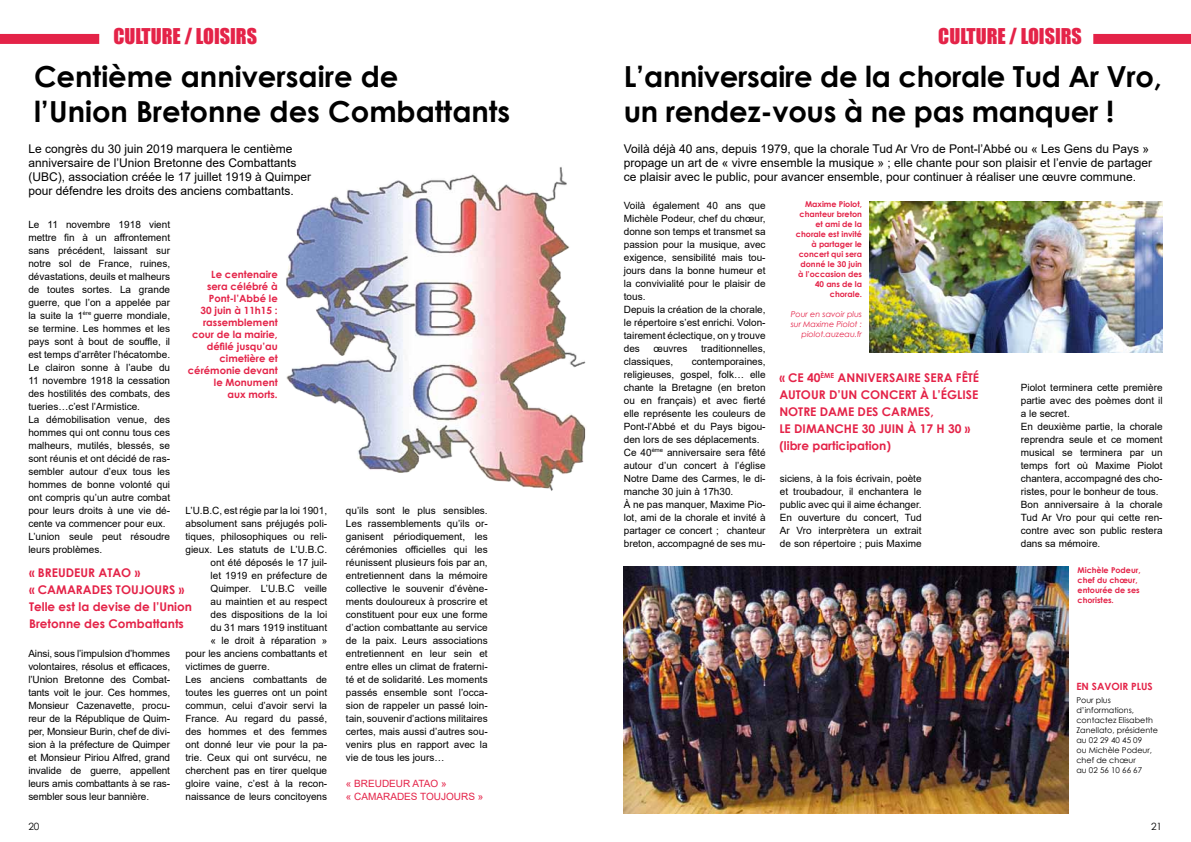
<style>
.page{position:relative;width:1191px;height:842px;background:#fff}
.page>*{position:absolute;margin:0;border:0;box-sizing:border-box;transform-origin:0 0}
.t1{font:700 29px/35px "Century Gothic";letter-spacing:-.005em;color:#000}
.t2{font:20px "Impact";color:#e42348}
.t3{font:12px/14px "Arial";color:#000}
.t4{font:700 12px/17px "Century Gothic";color:#e42348}
.t5{font:10px/13px "Arial";color:#000}
.t6{font:700 10px/12px "Century Gothic";color:#e42348;text-align:right}
.t7{font:10px/13px "Arial";color:#e42348}
.t8{font:10px "Century Gothic";color:#000}
.t9{font:700 8px/10px "Century Gothic";color:#e42348;text-align:right}
.t10{font:8px/10px "Century Gothic";color:#000}
.t11{font:italic 8px/10px "Century Gothic";color:#e42348;text-align:right}
</style>
<div class="page">
<div style="left:0;top:34px;width:99px;height:10px;background:#e42348"></div>
<img style="left:286px;top:167px;width:300px;height:324px">
<div style="left:1093px;top:34px;width:98px;height:10px;background:#e42348"></div>
<img style="left:624px;top:566px;width:444px;height:248px">
<img style="left:869px;top:201px;width:293px;height:152px">
<h2 class="t2" style="left:113px;top:21px;width:145px">CULTURE / LOISIRS</h2>
<h1 class="t1" style="left:34px;top:58px;width:478px">Centième anniversaire de<br>l’Union Bretonne des Combattants</h1>
<p class="t3" style="left:28px;top:142px;width:284px">Le congrès du 30 juin 2019 marquera le centième anniversaire de l’Union Bretonne des Combattants (UBC), association créée le 17 juillet 1919 à Quimper pour défendre les droits des anciens combattants.</p>
<p class="t5" style="left:28px;top:218px;width:143px">Le 11 novembre 1918 vient mettre fin à un affrontement sans précédent, laissant sur notre sol de France, ruines, dévastations, deuils et malheurs de toutes sortes. La grande guerre, que l’on a appelée par la suite la 1<sup>ère</sup> guerre mondiale, se termine. Les hommes et les pays sont à bout de souffle, il est temps d’arrêter l’hécatombe.<br>Le clairon sonne à l’aube du<br>11 novembre 1918 la cessation des hostilités des combats, des tueries…c’est l’Armistice.<br>La démobilisation venue, des hommes qui ont connu tous ces malheurs, mutilés, blessés, se sont réunis et ont décidé de ras&shy;sembler autour d’eux tous les hommes de bonne volonté qui ont compris qu’un autre combat pour leurs droits à une vie dé&shy;cente va commencer pour eux.<br>L’union seule peut résoudre leurs problèmes.</p>
<p class="t6" style="left:188px;top:268px;width:91px">Le centenaire<br>sera célébré à<br>Pont-l’Abbé le<br>30 juin à 11h15 : rassemblement cour de la mairie, défilé jusqu’au cimetière et cérémonie devant le Monument<br>aux morts.</p>
<p class="t5" style="left:185px;top:503px;width:143px">L’U.B.C, est régie par la loi 1901,</p>
<p class="t5" style="left:185px;top:516px;width:143px">absolument sans préjugés poli-</p>
<p class="t5" style="left:185px;top:529px;width:143px">tiques, philosophiques ou reli-</p>
<p class="t5" style="left:185px;top:542px;width:143px">gieux. Les statuts de L’U.B.C.</p>
<p class="t5" style="left:210px;top:555px;width:118px">ont été déposés le 17 juil-</p>
<p class="t5" style="left:210px;top:568px;width:118px">let 1919 en préfecture de</p>
<p class="t5" style="left:210px;top:581px;width:118px">Quimper. L’U.B.C veille</p>
<p class="t5" style="left:210px;top:594px;width:118px">au maintien et au respect</p>
<p class="t5" style="left:210px;top:607px;width:118px">des dispositions de la loi</p>
<p class="t5" style="left:210px;top:620px;width:118px">du 31 mars 1919 instituant</p>
<p class="t5" style="left:210px;top:633px;width:118px">« le droit à réparation »</p>
<p class="t5" style="left:185px;top:646px;width:143px">pour les anciens combattants et</p>
<p class="t5" style="left:185px;top:659px;width:86px">victimes de guerre.</p>
<p class="t5" style="left:185px;top:672px;width:143px">Les anciens combattants de</p>
<p class="t5" style="left:185px;top:685px;width:143px">toutes les guerres ont un point</p>
<p class="t5" style="left:185px;top:698px;width:143px">commun, celui d’avoir servi la</p>
<p class="t5" style="left:185px;top:711px;width:143px">France. Au regard du passé,</p>
<p class="t5" style="left:185px;top:724px;width:143px">des hommes et des femmes</p>
<p class="t5" style="left:185px;top:737px;width:143px">ont donné leur vie pour la pa-</p>
<p class="t5" style="left:185px;top:750px;width:143px">trie. Ceux qui ont survécu, ne</p>
<p class="t5" style="left:185px;top:763px;width:143px">cherchent pas en tirer quelque</p>
<p class="t5" style="left:185px;top:776px;width:143px">gloire vaine, c’est à la recon-</p>
<p class="t5" style="left:185px;top:789px;width:143px">naissance de leurs concitoyens</p>
<p class="t4" style="left:29px;top:563px;width:164px">« BREUDEUR ATAO »<br>« CAMARADES TOUJOURS »<br>Telle est la devise de l’Union<br>Bretonne des Combattants</p>
<p class="t5" style="left:28px;top:647px;width:143px;text-align:justify">Ainsi, sous l’impulsion d’hommes volontaires, résolus et efficaces, l’Union Bretonne des Combat&shy;tants voit le jour. Ces hommes, Monsieur Cazenavette, procu&shy;reur de la République de Quim&shy;per, Monsieur Burin, chef de divi&shy;sion à la préfecture de Quimper et Monsieur Piriou Alfred, grand invalide de guerre, appellent leurs amis combattants à se ras&shy;sembler sous leur bannière.</p>
<p class="t8" style="left:28px;top:819px;width:13px">20</p>
<p class="t5" style="left:346px;top:503px;width:143px;text-align:justify">qu’ils sont le plus sensibles.<br>Les rassemblements qu’ils or&shy;ganisent périodiquement, les cérémonies officielles qui les réunissent plusieurs fois par an, entretiennent dans la mémoire collective le souvenir d’évène&shy;ments douloureux à proscrire et constituent pour eux une forme d’action combattante au service de la paix. Leurs associations entretiennent en leur sein et entre elles un climat de fraterni&shy;té et de solidarité. Les moments passés ensemble sont l’occa&shy;sion de rappeler un passé loin&shy;tain, souvenir d’actions militaires certes, mais aussi d’autres sou&shy;venirs plus en rapport avec la vie de tous les jours…</p>
<p class="t7" style="left:346px;top:776px;width:139px">« BREUDEUR ATAO »<br>« CAMARADES TOUJOURS »</p>
<h2 class="t2" style="left:938px;top:21px;width:145px">CULTURE / LOISIRS</h2>
<h1 class="t1" style="left:624px;top:58px;width:539px">L’anniversaire de la chorale Tud Ar Vro, un rendez-vous à ne pas manquer !</h1>
<p class="t3" style="left:624px;top:142px;width:530px">Voilà déjà 40 ans, depuis 1979, que la chorale Tud Ar Vro de Pont-l’Abbé ou « Les Gens du Pays » propage un art de « vivre ensemble la musique » ; elle chante pour son plaisir et l’envie de partager ce plaisir avec le public, pour avancer ensemble, pour continuer à réaliser une œuvre commune.</p>
<p class="t9" style="left:796px;top:199px;width:68px">Maxime Piolot, chanteur breton et ami de la chorale est invité à partager le concert qui sera donné le 30 juin à l’occasion des<br>40 ans de la chorale.</p>
<p class="t11" style="left:790px;top:309px;width:73px">Pour en savoir plus sur Maxime Piolot : piolot.auzeau.fr</p>
<p class="t5" style="left:624px;top:198px;width:143px">Voilà également 40 ans que<br>Michèle Podeur, chef du chœur, donne son temps et transmet sa passion pour la musique, avec exigence, sensibilité mais tou&shy;jours dans la bonne humeur et la convivialité pour le plaisir de tous.<br>Depuis la création de la chorale, le répertoire s’est enrichi. Volon&shy;tairement éclectique, on y trouve des</p>
<p class="t5" style="left:653px;top:341px;width:35px">œuvres</p>
<p class="t5" style="left:701px;top:341px;width:66px">traditionnelles,</p>
<p class="t5" style="left:624px;top:354px;width:51px">classiques,</p>
<p class="t5" style="left:624px;top:354px;width:143px;text-indent:68px">contemporaines, religieuses, gospel, folk… elle chante la Bretagne (en breton ou en français) et avec fierté elle représente les couleurs de<br>Pont-l’Abbé et du Pays bigou&shy;den lors de ses déplacements.<br>Ce 40<sup>ème</sup> anniversaire sera fêté autour d’un concert à l’église<br>Notre Dame des Carmes, le di&shy;manche 30 juin à 17h30.<br>À ne pas manquer, Maxime Pio&shy;lot, ami de la chorale et invité à partager ce concert ; chanteur breton, accompagné de ses mu-</p>
<p class="t4" style="left:779px;top:368px;width:201px">« CE 40<sup>ÈME</sup> ANNIVERSAIRE SERA FÊTÉ<br>AUTOUR D’UN CONCERT À L’ÉGLISE<br>NOTRE DAME DES CARMES,<br>LE DIMANCHE 30 JUIN À 17 H 30 » (libre participation)</p>
<p class="t5" style="left:780px;top:471px;width:143px;text-align:justify">siciens, à la fois écrivain, poète et troubadour, il enchantera le public avec qui il aime échanger.<br>En ouverture du concert, Tud Ar Vro interprètera un extrait de son répertoire ; puis Maxime</p>
<p class="t5" style="left:1020px;top:380px;width:143px">Piolot terminera cette première partie avec des poèmes dont il a le secret.<br>En deuxième partie, la chorale reprendra seule et ce moment musical se terminera par un temps fort où Maxime Piolot chantera, accompagné des cho&shy;ristes, pour le bonheur de tous.<br>Bon anniversaire à la chorale<br>Tud Ar Vro pour qui cette ren&shy;contre avec son public restera dans sa mémoire.</p>
<p class="t9" style="left:1077px;top:564px;width:65px;text-align:left">Michèle Podeur, chef du chœur, entourée de ses choristes.</p>
<p class="t6" style="left:1076px;top:680px;width:78px">EN SAVOIR PLUS</p>
<p class="t10" style="left:1076px;top:695px;width:83px">Pour plus d’informations, contactez Elisabeth<br>Zanellato, présidente au 02 29 40 45 09<br>ou Michèle Podeur, chef de chœur<br>au 02 56 10 66 67</p>
<p class="t8" style="left:1151px;top:819px;width:12px">21</p>
</div>
